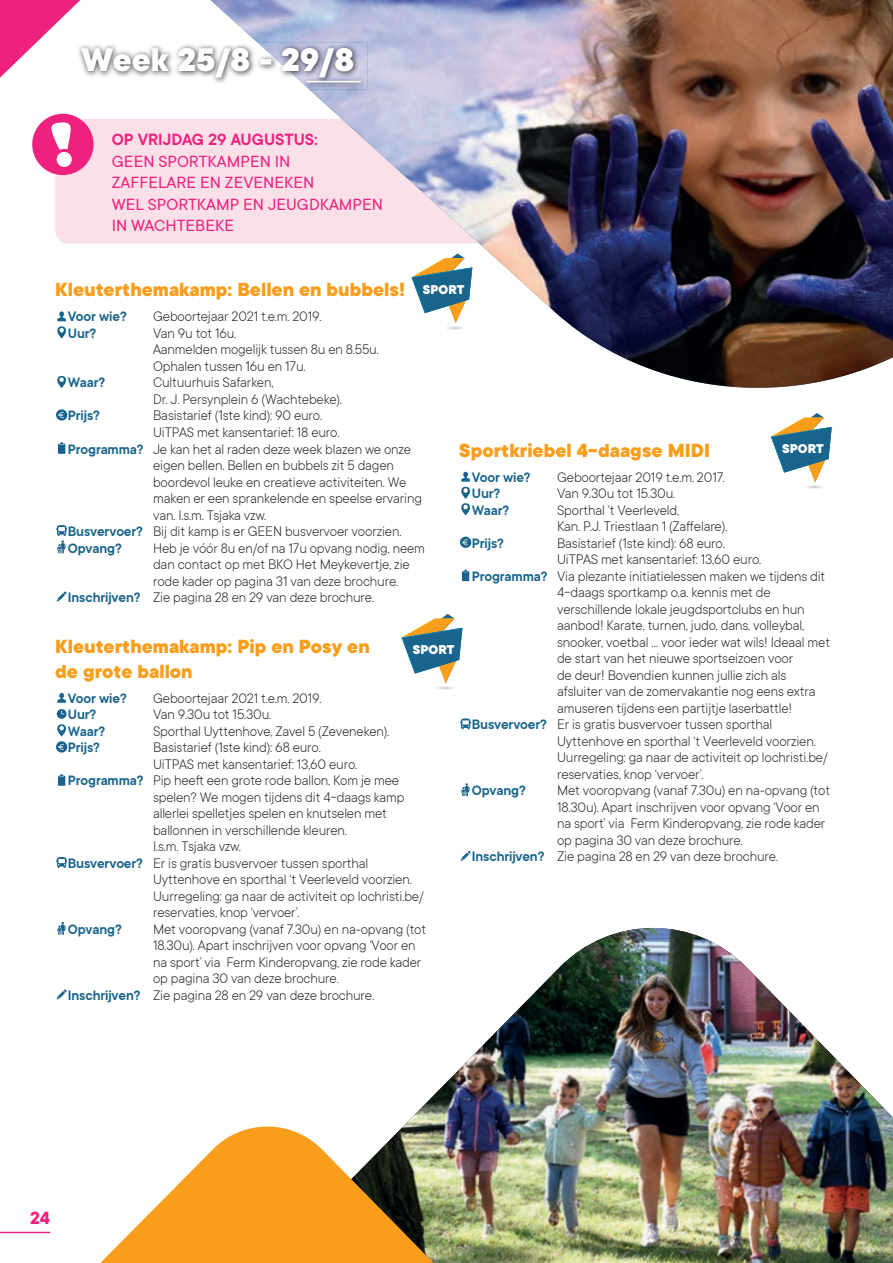
<style>
.page{position:relative;width:893px;height:1263px;background:#fff}
.page>*{position:absolute;margin:0;border:0;box-sizing:border-box;transform-origin:0 0}
.t1{font:800 36px "TT Commons";color:#fff}
.t2{font:800 21px/25.2px "TT Commons";color:#f89e1c}
.t3{font:700 19.5px "TT Commons";color:#ee217f}
.t4{font:18px/21.6px "TT Commons";color:#ee217f}
.t5{font:600 18px "TT Commons";color:#ee217f}
.t6{font:300 15px/16.5px "TT Commons";letter-spacing:-.01em;color:#231f20}
.t7{font:600 15px "TT Commons";letter-spacing:-.01em;color:#19648c}
.t8{font:800 14.1px "TT Commons";color:#fff}
.s1{font-weight:600;color:#19648c}
</style>
<div class="page">
<svg style="left:55px;top:0;width:156px;height:376px"></svg>
<img style="left:211px;top:0;width:682px;height:388px">
<img style="left:94px;top:43px;width:164px;height:46px">
<img style="left:258px;top:43px;width:109px;height:46px">
<hr style="left:307px;top:81px;width:54px;height:1px;background:#fff">
<svg style="left:0;top:0;width:94px;height:90px"></svg>
<svg style="left:57px;top:311px;width:9px;height:28px"></svg>
<svg style="left:57px;top:376px;width:9px;height:12px"></svg>
<svg style="left:56px;top:409px;width:11px;height:12px"></svg>
<svg style="left:58px;top:442px;width:7px;height:12px"></svg>
<svg style="left:56px;top:525px;width:11px;height:28px"></svg>
<svg style="left:57px;top:591px;width:10px;height:10px"></svg>
<svg style="left:57px;top:693px;width:9px;height:10px"></svg>
<svg style="left:56px;top:709px;width:11px;height:43px"></svg>
<svg style="left:58px;top:774px;width:7px;height:12px"></svg>
<svg style="left:56px;top:857px;width:11px;height:11px"></svg>
<svg style="left:57px;top:922px;width:9px;height:13px"></svg>
<svg style="left:57px;top:989px;width:10px;height:10px"></svg>
<svg style="left:461px;top:472px;width:9px;height:43px"></svg>
<svg style="left:460px;top:537px;width:11px;height:11px"></svg>
<svg style="left:462px;top:569px;width:7px;height:12px"></svg>
<svg style="left:460px;top:718px;width:11px;height:11px"></svg>
<svg style="left:461px;top:783px;width:9px;height:13px"></svg>
<svg style="left:461px;top:851px;width:10px;height:10px"></svg>
<svg style="left:32px;top:113px;width:62px;height:63px"></svg>
<div style="left:55px;top:150px;width:18px;height:19px;background:#fff;border-radius:50%"></div>
<div style="left:53px;top:149px;width:22px;height:21px;border:3px solid #ee217f;border-radius:50%"></div>
<img style="left:433px;top:315px;width:41px;height:25px">
<svg style="left:411px;top:254px;width:61px;height:69px"></svg>
<svg style="left:402px;top:614px;width:60px;height:70px"></svg>
<svg style="left:771px;top:413px;width:61px;height:70px"></svg>
<img style="left:410px;top:928px;width:483px;height:335px">
<img style="left:19px;top:1119px;width:506px;height:144px">
<hr style="left:0;top:1232px;width:50px;height:1px;background:#ee217f">
<h1 class="t1" style="left:81px;top:47px;width:275px">Week 25/8 - 29/8</h1>
<p class="t5" style="left:112px;top:133px;width:208px">OP VRIJDAG 29 AUGUSTUS:</p>
<p class="t4" style="left:112px;top:150px;width:273px">GEEN SPORTKAMPEN IN<br>ZAFFELARE EN ZEVENEKEN<br>WEL SPORTKAMP EN JEUGDKAMPEN<br>IN WACHTEBEKE</p>
<h2 class="t2" style="left:55px;top:279px;width:351px">Kleuterthemakamp: Bellen en bubbels!</h2>
<p class="t7" style="left:68px;top:312px;width:60px">Voor wie?</p>
<p class="t6" style="left:153px;top:310px;width:170px">Geboortejaar 2021 t.e.m. 2019.</p>
<p class="t7" style="left:68px;top:328px;width:30px">Uur?</p>
<p class="t6" style="left:153px;top:326px;width:227px">Van 9u tot 16u.<br>Aanmelden mogelijk tussen 8u en 8.55u.<br>Ophalen tussen 16u en 17u.</p>
<p class="t7" style="left:68px;top:378px;width:39px">Waar?</p>
<p class="t6" style="left:153px;top:376px;width:190px">Cultuurhuis Safarken,<br>Dr. J. Persynplein 6 (Wachtebeke).</p>
<p class="t7" style="left:68px;top:411px;width:34px">Prijs?</p>
<p class="t6" style="left:153px;top:409px;width:171px">Basistarief (1ste kind): 90 euro.</p>
<p class="t6" style="left:153px;top:425px;width:188px">UiTPAS met kansentarief: 18 euro.</p>
<p class="t6" style="left:68px;top:442px;width:345px"><span class="s1">Programma?</span> Je kan het al raden deze week blazen we onze</p>
<p class="t6" style="left:153px;top:458px;width:242px">eigen bellen. Bellen en bubbels zit 5 dagen</p>
<p class="t6" style="left:153px;top:475px;width:255px">boordevol leuke en creatieve activiteiten. We</p>
<p class="t6" style="left:153px;top:491px;width:270px">maken er een sprankelende en speelse ervaring</p>
<p class="t6" style="left:153px;top:508px;width:115px">van. I.s.m. Tsjaka vzw.</p>
<p class="t6" style="left:68px;top:524px;width:335px"><span class="s1">Busvervoer?</span> Bij dit kamp is er GEEN busvervoer voorzien.</p>
<p class="t7" style="left:68px;top:543px;width:55px">Opvang?</p>
<p class="t6" style="left:153px;top:540px;width:273px">Heb je vóór 8u en/of na 17u opvang nodig, neem</p>
<p class="t6" style="left:153px;top:556px;width:258px">dan contact op met BKO Het Meykevertje, zie</p>
<p class="t6" style="left:153px;top:574px;width:247px">rode kader op pagina 31 van deze brochure.</p>
<p class="t6" style="left:68px;top:590px;width:308px"><span class="s1">Inschrijven?</span> Zie pagina 28 en 29 van deze brochure.</p>
<h2 class="t2" style="left:55px;top:635px;width:316px">Kleuterthemakamp: Pip en Posy en de grote ballon</h2>
<p class="t7" style="left:68px;top:693px;width:60px">Voor wie?</p>
<p class="t6" style="left:153px;top:691px;width:170px">Geboortejaar 2021 t.e.m. 2019.</p>
<p class="t7" style="left:68px;top:710px;width:30px">Uur?</p>
<p class="t6" style="left:153px;top:708px;width:120px">Van 9.30u tot 15.30u.</p>
<p class="t7" style="left:68px;top:726px;width:39px">Waar?</p>
<p class="t6" style="left:153px;top:724px;width:238px">Sporthal Uyttenhove, Zavel 5 (Zeveneken).</p>
<p class="t7" style="left:68px;top:743px;width:34px">Prijs?</p>
<p class="t6" style="left:153px;top:741px;width:169px">Basistarief (1ste kind): 68 euro.</p>
<p class="t6" style="left:153px;top:757px;width:206px">UiTPAS met kansentarief: 13,60 euro.</p>
<p class="t6" style="left:68px;top:772px;width:333px"><span class="s1">Programma?</span> Pip heeft een grote rode ballon. Kom je mee</p>
<p class="t6" style="left:153px;top:789px;width:253px">spelen? We mogen tijdens dit 4-daags kamp</p>
<p class="t6" style="left:153px;top:807px;width:235px">allerlei spelletjes spelen en knutselen met</p>
<p class="t6" style="left:153px;top:823px;width:195px">ballonnen in verschillende kleuren.</p>
<p class="t6" style="left:153px;top:840px;width:89px">I.s.m. Tsjaka vzw.</p>
<p class="t6" style="left:68px;top:856px;width:302px"><span class="s1">Busvervoer?</span> Er is gratis busvervoer tussen sporthal</p>
<p class="t6" style="left:153px;top:873px;width:260px">Uyttenhove en sporthal ‘t Veerleveld voorzien.</p>
<p class="t6" style="left:153px;top:889px;width:272px">Uurregeling: ga naar de activiteit op lochristi.be/</p>
<p class="t6" style="left:153px;top:906px;width:148px">reservaties, knop ‘vervoer’.</p>
<p class="t7" style="left:68px;top:924px;width:55px">Opvang?</p>
<p class="t6" style="left:153px;top:922px;width:275px">Met vooropvang (vanaf 7.30u) en na-opvang (tot</p>
<p class="t6" style="left:153px;top:939px;width:264px">18.30u). Apart inschrijven voor opvang ‘Voor en</p>
<p class="t6" style="left:153px;top:955px;width:270px">na sport’ via Ferm Kinderopvang, zie rode kader</p>
<p class="t6" style="left:153px;top:972px;width:187px">op pagina 30 van deze brochure.</p>
<p class="t6" style="left:68px;top:988px;width:308px"><span class="s1">Inschrijven?</span> Zie pagina 28 en 29 van deze brochure.</p>
<p class="t8" style="left:423px;top:281px;width:43px">SPORT</p>
<h2 class="t2" style="left:459px;top:438px;width:252px">Sportkriebel 4−daagse MIDI</h2>
<p class="t7" style="left:472px;top:472px;width:60px">Voor wie?</p>
<p class="t6" style="left:557px;top:470px;width:169px">Geboortejaar 2019 t.e.m. 2017.</p>
<p class="t7" style="left:472px;top:489px;width:30px">Uur?</p>
<p class="t6" style="left:557px;top:487px;width:120px">Van 9.30u tot 15.30u.</p>
<p class="t7" style="left:472px;top:505px;width:39px">Waar?</p>
<p class="t6" style="left:557px;top:503px;width:172px">Sporthal ’t Veerleveld,<br>Kan. P.J. Triestlaan 1 (Zaffelare).</p>
<p class="t7" style="left:472px;top:538px;width:34px">Prijs?</p>
<p class="t6" style="left:557px;top:536px;width:169px">Basistarief (1ste kind): 68 euro.</p>
<p class="t6" style="left:557px;top:553px;width:206px">UiTPAS met kansentarief: 13,60 euro.</p>
<p class="t6" style="left:472px;top:569px;width:355px"><span class="s1">Programma?</span> Via plezante initiatielessen maken we tijdens dit</p>
<p class="t6" style="left:557px;top:584px;width:215px">4-daags sportkamp o.a. kennis met de</p>
<p class="t6" style="left:557px;top:602px;width:249px">verschillende lokale jeugdsportclubs en hun</p>
<p class="t6" style="left:557px;top:619px;width:249px">aanbod! Karate, turnen, judo, dans, volleybal,</p>
<p class="t6" style="left:557px;top:635px;width:275px">snooker, voetbal … voor ieder wat wils! Ideaal met</p>
<p class="t6" style="left:557px;top:652px;width:238px">de start van het nieuwe sportseizoen voor</p>
<p class="t6" style="left:557px;top:668px;width:231px">de deur! Bovendien kunnen jullie zich als</p>
<p class="t6" style="left:557px;top:685px;width:260px">afsluiter van de zomervakantie nog eens extra</p>
<p class="t6" style="left:557px;top:701px;width:237px">amuseren tijdens een partijtje laserbattle!</p>
<p class="t6" style="left:472px;top:718px;width:302px"><span class="s1">Busvervoer?</span> Er is gratis busvervoer tussen sporthal</p>
<p class="t6" style="left:557px;top:734px;width:260px">Uyttenhove en sporthal ‘t Veerleveld voorzien.</p>
<p class="t6" style="left:557px;top:751px;width:272px">Uurregeling: ga naar de activiteit op lochristi.be/</p>
<p class="t6" style="left:557px;top:767px;width:148px">reservaties, knop ‘vervoer’.</p>
<p class="t7" style="left:472px;top:786px;width:55px">Opvang?</p>
<p class="t6" style="left:557px;top:784px;width:275px">Met vooropvang (vanaf 7.30u) en na-opvang (tot</p>
<p class="t6" style="left:557px;top:800px;width:264px">18.30u). Apart inschrijven voor opvang ‘Voor en</p>
<p class="t6" style="left:557px;top:817px;width:270px">na sport’ via Ferm Kinderopvang, zie rode kader</p>
<p class="t6" style="left:557px;top:833px;width:187px">op pagina 30 van deze brochure.</p>
<p class="t6" style="left:472px;top:850px;width:308px"><span class="s1">Inschrijven?</span> Zie pagina 28 en 29 van deze brochure.</p>
<p class="t8" style="left:782px;top:440px;width:43px">SPORT</p>
<p class="t8" style="left:413px;top:641px;width:43px">SPORT</p>
<h3 class="t3" style="left:30px;top:1211px;width:22px">24</h3>
</div>
